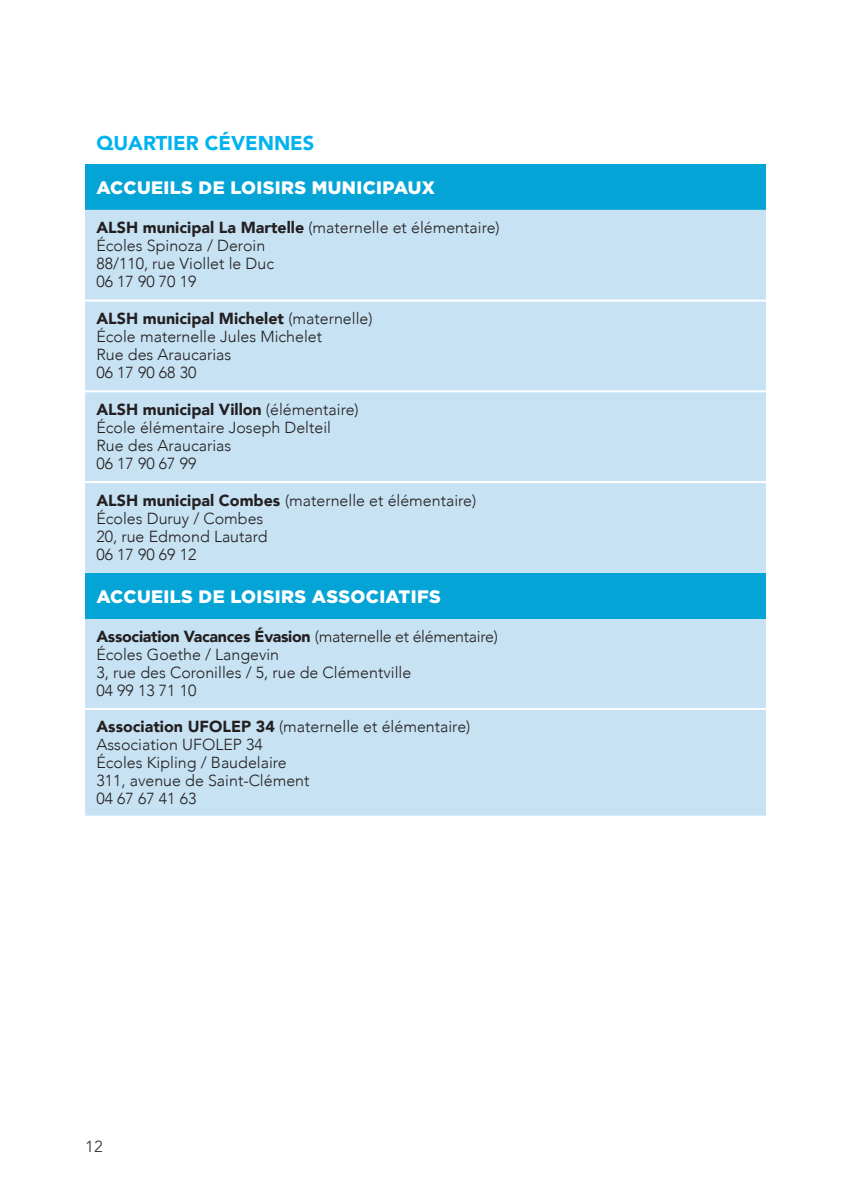
<style>
.page{position:relative;width:851px;height:1191px;background:#fff}
.page>*{position:absolute;margin:0;border:0;box-sizing:border-box;transform-origin:0 0}
.t1{font:900 20px "Avenir";color:#00b3ef}
.t2{font:900 18px "Gotham";letter-spacing:.02em;color:#fff}
.t3{font:300 16px/18px "Avenir";color:#231f20}
.t4{font:16px "Avenir";color:#3e3e3f}
.s1{font-weight:900}
</style>
<div class="page">
<div style="left:85px;top:164px;width:680px;height:46px;background:#05a4d7"></div>
<div style="left:85px;top:210px;width:680px;height:605px;background:#c7e2f3"></div>
<div style="left:85px;top:573px;width:680px;height:45px;background:#05a4d7"></div>
<hr style="left:85px;top:299px;width:680px;height:2px;background:#fff">
<hr style="left:85px;top:390px;width:680px;height:2px;background:#fff">
<hr style="left:85px;top:481px;width:680px;height:2px;background:#fff">
<hr style="left:85px;top:708px;width:680px;height:2px;background:#fff">
<p class="t1" style="left:96px;top:126px;width:219px">QUARTIER CÉVENNES</p>
<p class="t2" style="left:96px;top:176px;width:340px">ACCUEILS DE LOISIRS MUNICIPAUX</p>
<p class="t3" style="left:96px;top:219px;width:405px"><span class="s1">ALSH municipal La Martelle</span> (maternelle et élémentaire)<br>Écoles Spinoza / Deroin<br>88/110, rue Viollet le Duc<br>06 17 90 70 19</p>
<p class="t3" style="left:96px;top:310px;width:277px"><span class="s1">ALSH municipal Michelet</span> (maternelle)<br>École maternelle Jules Michelet<br>Rue des Araucarias<br>06 17 90 68 30</p>
<p class="t3" style="left:96px;top:400px;width:264px"><span class="s1">ALSH municipal Villon</span> (élémentaire)<br>École élémentaire Joseph Delteil<br>Rue des Araucarias<br>06 17 90 67 99</p>
<p class="t3" style="left:96px;top:491px;width:381px"><span class="s1">ALSH municipal Combes</span> (maternelle et élémentaire)<br>Écoles Duruy / Combes<br>20, rue Edmond Lautard<br>06 17 90 69 12</p>
<p class="t2" style="left:96px;top:584px;width:346px">ACCUEILS DE LOISIRS ASSOCIATIFS</p>
<p class="t3" style="left:96px;top:627px;width:403px"><span class="s1">Association Vacances Évasion</span> (maternelle et élémentaire)<br>Écoles Goethe / Langevin<br>3, rue des Coronilles / 5, rue de Clémentville<br>04 99 13 71 10</p>
<p class="t3" style="left:96px;top:717px;width:375px"><span class="s1">Association UFOLEP 34</span> (maternelle et élémentaire)<br>Association UFOLEP 34<br>Écoles Kipling / Baudelaire<br>311, avenue de Saint-Clément<br>04 67 67 41 63</p>
<p class="t4" style="left:85px;top:1136px;width:19px">12</p>
</div>
